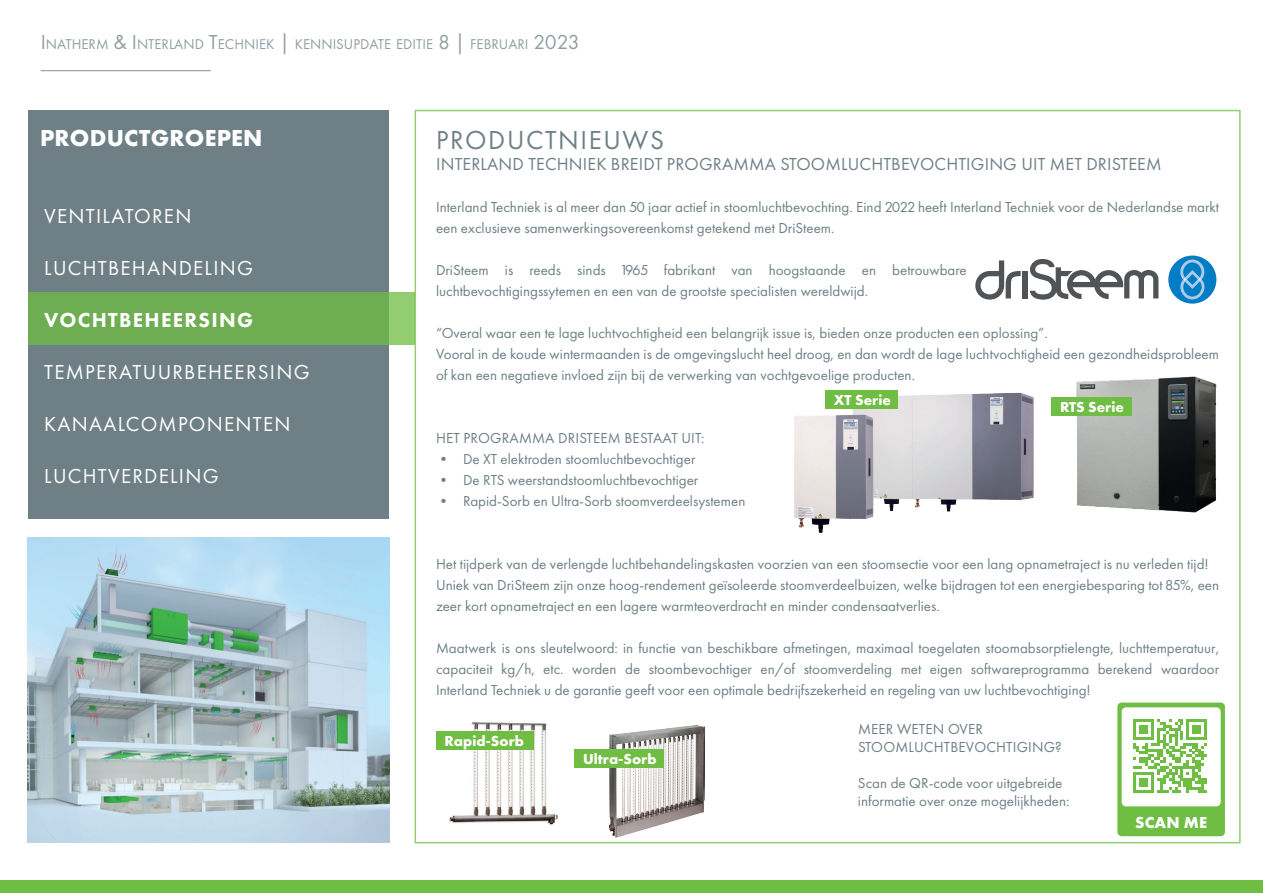
<style>
.page{position:relative;width:1263px;height:893px;background:#fff}
.page>*{position:absolute;margin:0;border:0;box-sizing:border-box;transform-origin:0 0}
.t1{font:27px "Futura PT";letter-spacing:.06em;color:#6e8086}
.t2{font:700 24px "Futura PT";letter-spacing:.01em;color:#fff}
.t3{font:21px "Futura PT";letter-spacing:.06em;color:#fff}
.t4{font:800 21px "Futura PT";letter-spacing:.06em;color:#fff}
.t5{font:18px "Futura PT";letter-spacing:.01em;color:#6e8086}
.t6{font:700 16.5px "Futura PT";letter-spacing:.01em;color:#fff}
.t7{font:15px/21px "Futura PT";color:#6e8086}
.t8{font:700 15px "Futura PT";color:#fff}
.t9{font:14.7px "Futura PT";color:#929ea2}
.s1{font-size:21px}
</style>
<div class="page">
<div style="left:28px;top:111px;width:361px;height:408px;background:#6e8086"></div>
<hr style="left:41px;top:70px;width:170px;height:1px;background:#929ea2">
<div style="left:0;top:880px;width:1263px;height:13px;background:#70bd43"></div>
<img style="left:28px;top:537px;width:361px;height:306px">
<div style="left:28px;top:292px;width:387px;height:53px;background:#6fad53"></div>
<div style="left:1117px;top:702px;width:108px;height:134px;background:#70bd43;border-radius:4px"></div>
<div style="left:1122px;top:707px;width:99px;height:99px;background:#fff;border-radius:4px"></div>
<svg style="left:1133px;top:719px;width:74px;height:74px"></svg>
<img style="left:1053px;top:333px;width:188px;height:223px">
<div style="left:1168px;top:256px;width:48px;height:48px;background:#007dc5;border-radius:50%"></div>
<svg style="left:1179px;top:259px;width:26px;height:40px"></svg>
<div style="left:1023px;top:271px;width:5px;height:27px;background:#505457"></div>
<svg style="left:975px;top:260px;width:46px;height:40px"></svg>
<svg style="left:1029px;top:259px;width:129px;height:41px"></svg>
<img style="left:898px;top:392px;width:155px;height:120px">
<img style="left:794px;top:399px;width:113px;height:134px">
<div style="left:825px;top:390px;width:73px;height:18px;background:#70bd43"></div>
<div style="left:1051px;top:397px;width:81px;height:18px;background:#70bd43"></div>
<img style="left:446px;top:722px;width:112px;height:103px">
<img style="left:609px;top:725px;width:96px;height:113px">
<div style="left:436px;top:731px;width:98px;height:18px;background:#70bd43"></div>
<div style="left:575px;top:749px;width:89px;height:18px;background:#70bd43"></div>
<p class="t9" style="left:41px;top:36px;width:541px"><span class="s1">I</span>NATHERM <span class="s1">&amp; I</span>NTERLAND <span class="s1">T</span>ECHNIEK <span class="s1">|</span> KENNISUPDATE EDITIE <span class="s1">8 |</span> FEBRUARI <span class="s1">2023</span></p>
<h2 class="t2" style="left:40px;top:122px;width:224px">PRODUCTGROEPEN</h2>
<h3 class="t3" style="left:44px;top:204px;width:149px">VENTILATOREN</h3>
<h3 class="t3" style="left:44px;top:256px;width:210px">LUCHTBEHANDELING</h3>
<h3 class="t4" style="left:44px;top:307px;width:210px">VOCHTBEHEERSING</h3>
<h3 class="t3" style="left:44px;top:360px;width:267px">TEMPERATUURBEHEERSING</h3>
<h3 class="t3" style="left:44px;top:412px;width:248px">KANAALCOMPONENTEN</h3>
<h3 class="t3" style="left:44px;top:464px;width:176px">LUCHTVERDELING</h3>
<h1 class="t1" style="left:436px;top:124px;width:229px">PRODUCTNIEUWS</h1>
<p class="t5" style="left:436px;top:153px;width:727px">INTERLAND TECHNIEK BREIDT PROGRAMMA STOOMLUCHTBEVOCHTIGING UIT MET DRISTEEM</p>
<p class="t7" style="left:436px;top:196px;width:785px">Interland Techniek is al meer dan 50 jaar actief in stoomluchtbevochting. Eind 2022 heeft Interland Techniek voor de Nederlandse markt een exclusieve samenwerkingsovereenkomst getekend met DriSteem.</p>
<p class="t7" style="left:436px;top:259px;width:532px">DriSteem is reeds sinds 1965 fabrikant van hoogstaande en betrouwbare luchtbevochtigingssytemen en een van de grootste specialisten wereldwijd.</p>
<p class="t7" style="left:436px;top:322px;width:784px">“Overal waar een te lage luchtvochtigheid een belangrijk issue is, bieden onze producten een oplossing”.<br>Vooral in de koude wintermaanden is de omgevingslucht heel droog, en dan wordt de lage luchtvochtigheid een gezondheidsprobleem of kan een negatieve invloed zijn bij de verwerking van vochtgevoelige producten.</p>
<p class="t7" style="left:436px;top:427px;width:270px">HET PROGRAMMA DRISTEEM BESTAAT UIT:</p>
<p class="t7" style="left:436px;top:448px;width:261px">• De XT elektroden stoomluchtbevochtiger</p>
<p class="t7" style="left:436px;top:469px;width:264px">• De RTS weerstandstoomluchtbevochtiger</p>
<p class="t7" style="left:436px;top:490px;width:311px">• Rapid-Sorb en Ultra-Sorb stoomverdeelsystemen</p>
<p class="t8" style="left:834px;top:390px;width:58px">XT Serie</p>
<p class="t8" style="left:1060px;top:397px;width:65px">RTS Serie</p>
<p class="t7" style="left:436px;top:553px;width:785px">Het tijdperk van de verlengde luchtbehandelingskasten voorzien van een stoomsectie voor een lang opnametraject is nu verleden tijd!<br>Uniek van DriSteem zijn onze hoog-rendement geïsoleerde stoomverdeelbuizen, welke bijdragen tot een energiebesparing tot 85%, een zeer kort opnametraject en een lagere warmteoverdracht en minder condensaatverlies.</p>
<p class="t7" style="left:436px;top:637px;width:785px;text-align:justify">Maatwerk is ons sleutelwoord: in functie van beschikbare afmetingen, maximaal toegelaten stoomabsorptielengte, luchttemperatuur, capaciteit kg/h, etc. worden de stoombevochtiger en/of stoomverdeling met eigen softwareprogramma berekend waardoor Interland Techniek u de garantie geeft voor een optimale bedrijfszekerheid en regeling van uw luchtbevochtiging!</p>
<p class="t8" style="left:444px;top:731px;width:81px">Rapid-Sorb</p>
<p class="t8" style="left:583px;top:749px;width:75px">Ultra-Sorb</p>
<p class="t7" style="left:858px;top:720px;width:205px;line-height:18px">MEER WETEN OVER<br>STOOMLUCHTBEVOCHTIGING?</p>
<p class="t7" style="left:858px;top:774px;width:213px;line-height:18px">Scan de QR-code voor uitgebreide informatie over onze mogelijkheden:</p>
<p class="t6" style="left:1135px;top:811px;width:73px">SCAN ME</p>
</div>
